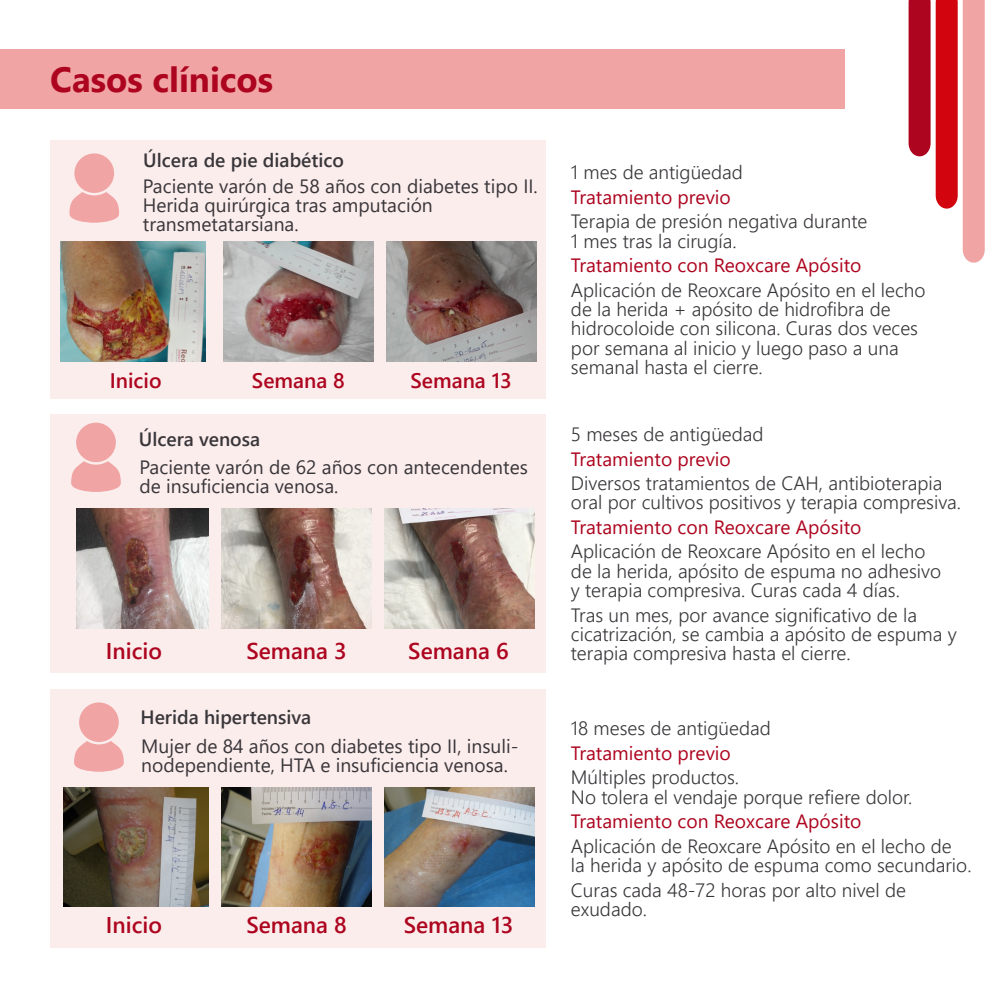
<style>
.page{position:relative;width:993px;height:993px;background:#fff}
.page>*{position:absolute;margin:0;border:0;box-sizing:border-box;transform-origin:0 0}
.t1{font:700 35px "Segoe UI";color:#ad051f}
.t2{font:600 22.75px "Segoe UI";color:#ad051f}
.t3{font:600 21px "Segoe UI";color:#ad051f}
.t4{font:300 19.25px/19.2px "Segoe UI";color:#39363a}
.t5{font:19.25px/19.2px "Segoe UI";color:#39363a}
.t6{font:19.25px "Segoe UI";color:#ad051f}
.t7{font:600 19.25px "Segoe UI";color:#39363a}
</style>
<div class="page">
<svg style="left:908px;top:0;width:76px;height:262px"></svg>
<div style="left:0;top:50px;width:843px;height:59px;background:#f1a4a4"></div>
<div style="left:50px;top:140px;width:496px;height:258px;background:#fceded"></div>
<img style="left:386px;top:242px;width:150px;height:119px">
<img style="left:223px;top:242px;width:150px;height:119px">
<img style="left:61px;top:242px;width:144px;height:119px">
<div style="left:50px;top:689px;width:496px;height:258px;background:#fceded"></div>
<div style="left:50px;top:414px;width:496px;height:258px;background:#fceded"></div>
<img style="left:384px;top:508px;width:150px;height:120px">
<img style="left:222px;top:508px;width:149px;height:120px">
<img style="left:77px;top:508px;width:131px;height:120px">
<img style="left:384px;top:787px;width:150px;height:119px">
<img style="left:222px;top:787px;width:149px;height:119px">
<img style="left:64px;top:787px;width:144px;height:119px">
<svg style="left:71px;top:461px;width:50px;height:31px"></svg>
<div style="left:76px;top:422px;width:40px;height:40px;background:#f1a4a4;border-radius:50%"></div>
<svg style="left:69px;top:192px;width:50px;height:31px"></svg>
<div style="left:74px;top:153px;width:40px;height:40px;background:#f1a4a4;border-radius:50%"></div>
<svg style="left:74px;top:740px;width:50px;height:31px"></svg>
<div style="left:79px;top:702px;width:40px;height:39px;background:#f1a4a4;border-radius:50%"></div>
<h1 class="t1" style="left:50px;top:47px;width:224px">Casos clínicos</h1>
<p class="t7" style="left:143px;top:142px;width:202px">Úlcera de pie diabético</p>
<p class="t5" style="left:143px;top:175px;width:396px">Paciente varón de 58 años con diabetes tipo II.<br>Herida quirúrgica tras amputación transmetatarsiana.</p>
<p class="t3" style="left:110px;top:361px;width:53px">Inicio</p>
<p class="t3" style="left:252px;top:361px;width:94px">Semana 8</p>
<p class="t3" style="left:410px;top:361px;width:103px">Semana 13</p>
<p class="t7" style="left:139px;top:420px;width:123px">Úlcera venosa</p>
<p class="t5" style="left:139px;top:455px;width:390px">Paciente varón de 62 años con antecendentes de insuficiencia venosa.</p>
<p class="t2" style="left:106px;top:629px;width:58px">Inicio</p>
<p class="t2" style="left:246px;top:629px;width:102px">Semana 3</p>
<p class="t2" style="left:408px;top:629px;width:102px">Semana 6</p>
<p class="t7" style="left:140px;top:699px;width:172px">Herida hipertensiva</p>
<p class="t5" style="left:141px;top:734px;width:378px">Mujer de 84 años con diabetes tipo II, insuli&shy;nodependiente, HTA e insuficiencia venosa.</p>
<p class="t2" style="left:106px;top:902px;width:58px">Inicio</p>
<p class="t2" style="left:246px;top:902px;width:102px">Semana 8</p>
<p class="t2" style="left:403px;top:902px;width:111px">Semana 13</p>
<p class="t4" style="left:570px;top:161px;width:173px">1 mes de antigüedad</p>
<p class="t6" style="left:570px;top:179px;width:161px">Tratamiento previo</p>
<p class="t4" style="left:570px;top:210px;width:298px">Terapia de presión negativa durante<br>1 mes tras la cirugía.</p>
<p class="t6" style="left:570px;top:247px;width:292px">Tratamiento con Reoxcare Apósito</p>
<p class="t4" style="left:570px;top:278px;width:356px">Aplicación de Reoxcare Apósito en el lecho de la herida + apósito de hidrofibra de hidrocoloide con silicona. Curas dos veces por semana al inicio y luego paso a una semanal hasta el cierre.</p>
<p class="t4" style="left:570px;top:422px;width:194px">5 meses de antigüedad</p>
<p class="t6" style="left:570px;top:440px;width:161px">Tratamiento previo</p>
<p class="t4" style="left:570px;top:471px;width:391px">Diversos tratamientos de CAH, antibioterapia oral por cultivos positivos y terapia compresiva.</p>
<p class="t6" style="left:570px;top:509px;width:292px">Tratamiento con Reoxcare Apósito</p>
<p class="t4" style="left:570px;top:540px;width:371px">Aplicación de Reoxcare Apósito en el lecho de la herida, apósito de espuma no adhesivo y terapia compresiva. Curas cada 4 días.</p>
<p class="t4" style="left:570px;top:603px;width:387px">Tras un mes, por avance significativo de la cicatrización, se cambia a apósito de espuma y terapia compresiva hasta el cierre.</p>
<p class="t4" style="left:570px;top:716px;width:201px">18 meses de antigüedad</p>
<p class="t6" style="left:570px;top:734px;width:161px">Tratamiento previo</p>
<p class="t4" style="left:570px;top:765px;width:343px">Múltiples productos.<br>No tolera el vendaje porque refiere dolor.</p>
<p class="t6" style="left:570px;top:802px;width:292px">Tratamiento con Reoxcare Apósito</p>
<p class="t4" style="left:570px;top:834px;width:402px">Aplicación de Reoxcare Apósito en el lecho de<br>la herida y apósito de espuma como secundario.</p>
<p class="t4" style="left:570px;top:877px;width:336px">Curas cada 48-72 horas por alto nivel de exudado.</p>
</div>
